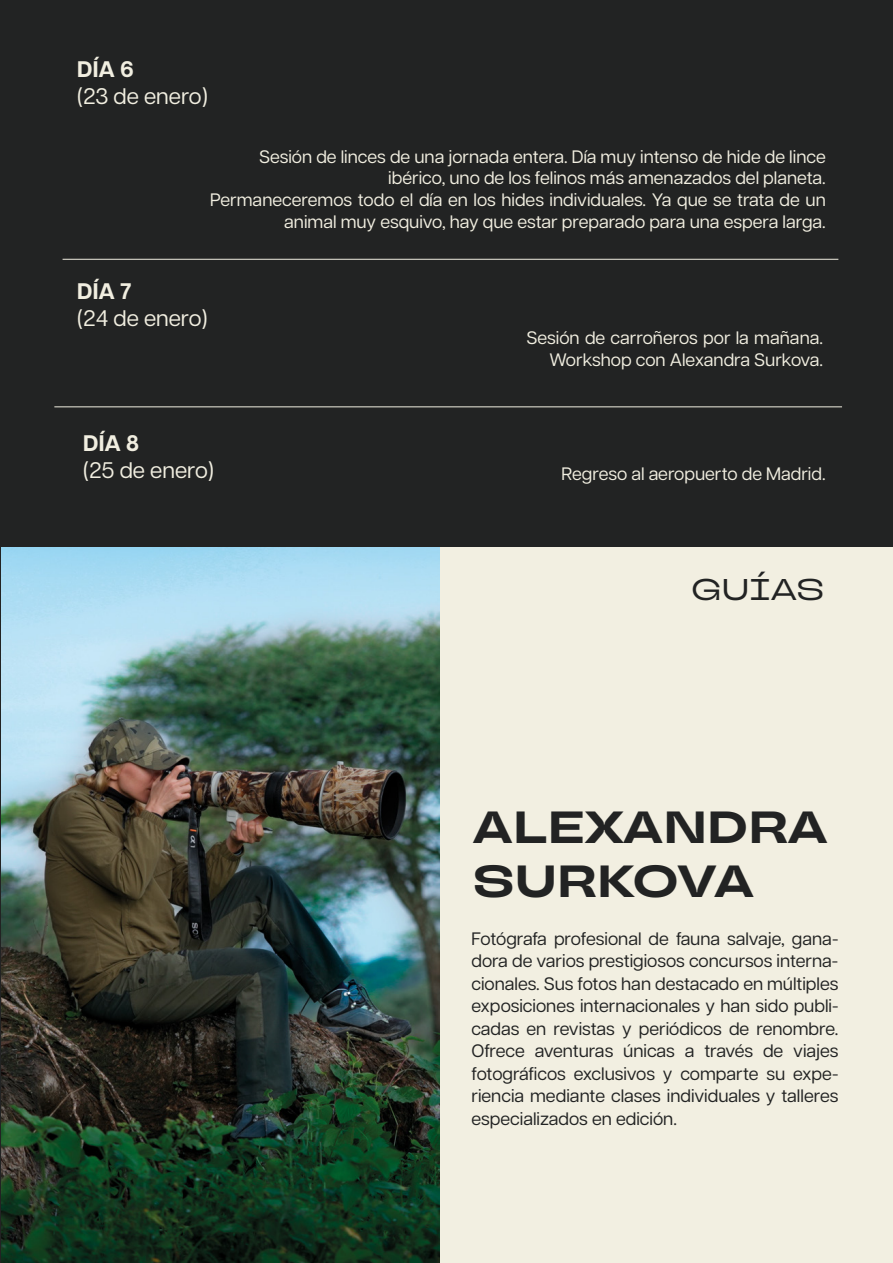
<style>
.page{position:relative;width:893px;height:1263px;background:#222323}
.page>*{position:absolute;margin:0;border:0;box-sizing:border-box;transform-origin:0 0}
.t1{font:700 45px/54px "TT Travels Next";color:#222323}
.t2{font:500 30px "TT Travels Next";letter-spacing:-.02em;color:#222323}
.t3{font:22.5px "Articulat CF";color:#f1eee0}
.t4{font:700 22.5px "Articulat CF";color:#f1eee0}
.t5{font:18px/22.5px "Articulat CF";color:#222323;text-align:justify}
.t6{font:18px/21.6px "Articulat CF";color:#f1eee0;text-align:right}
</style>
<div class="page">
<hr style="left:63px;top:259px;width:775px;height:1px;background:#f1eee0">
<hr style="left:54px;top:406px;width:788px;height:1px;background:#f1eee0">
<div style="left:440px;top:548px;width:453px;height:715px;background:#f2efe1"></div>
<img style="left:1px;top:547px;width:439px;height:716px">
<p class="t4" style="left:77px;top:52px;width:58px">DÍA 6</p>
<p class="t3" style="left:77px;top:80px;width:132px">(23 de enero)</p>
<p class="t6" style="left:210px;top:145px;width:617px">Sesión de linces de una jornada entera. Día muy intenso de hide de lince ibérico, uno de los felinos más amenazados del planeta.<br>Permaneceremos todo el día en los hides individuales. Ya que se trata de un animal muy esquivo, hay que estar preparado para una espera larga.</p>
<p class="t4" style="left:77px;top:275px;width:56px">DÍA 7</p>
<p class="t3" style="left:77px;top:302px;width:132px">(24 de enero)</p>
<p class="t6" style="left:526px;top:326px;width:298px">Sesión de carroñeros por la mañana.<br>Workshop con Alexandra Surkova.</p>
<p class="t4" style="left:83px;top:426px;width:57px">DÍA 8</p>
<p class="t3" style="left:83px;top:454px;width:132px">(25 de enero)</p>
<p class="t6" style="left:561px;top:462px;width:266px">Regreso al aeropuerto de Madrid.</p>
<h2 class="t2" style="left:691px;top:570px;width:135px">GUÍAS</h2>
<h1 class="t1" style="left:472px;top:801px;width:357px">ALEXANDRA<br>SURKOVA</h1>
<p class="t5" style="left:471px;top:926px;width:369px">Fotógrafa profesional de fauna salvaje, gana&shy;dora de varios prestigiosos concursos interna&shy;cionales. Sus fotos han destacado en múltiples exposiciones internacionales y han sido publi&shy;cadas en revistas y periódicos de renombre.<br>Ofrece aventuras únicas a través de viajes fotográficos exclusivos y comparte su expe&shy;riencia mediante clases individuales y talleres especializados en edición.</p>
</div>
